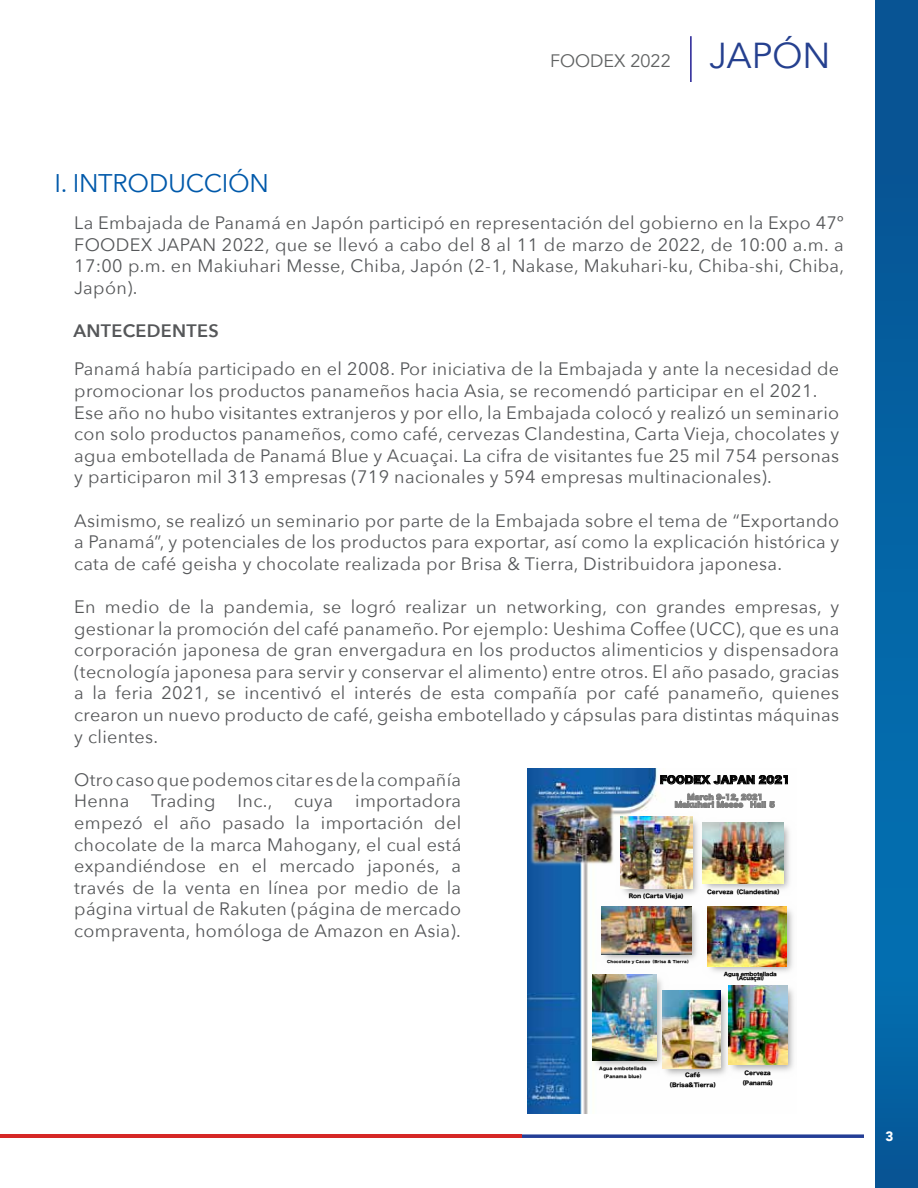
<style>
.page{position:relative;width:918px;height:1188px;background:#fff}
.page>*{position:absolute;margin:0;border:0;box-sizing:border-box;transform-origin:0 0}
.t1{font:25.5px "Avenir Next";letter-spacing:-.01em;color:#0059aa}
.t2{font:18px/21.6px "Avenir Next";letter-spacing:.02em;color:#555759;text-align:justify}
.t3{font:18px "Avenir";color:#606262}
.t4{font:600 18px "Avenir Next";letter-spacing:.02em;color:#555759}
.t5{font:900 13.5px "Avenir";color:#fff}
.t6{font:9.75px "Hira Kaku Std W8";letter-spacing:.02em;color:#000}
.t7{font:6.9px/7.5px "Hira Kaku Std W8";letter-spacing:.005em;color:#7f7f7f;text-align:center}
.t8{font:5.7px/9.9px "Hira Kaku Std W8";letter-spacing:-.025em;color:#000;text-align:center}
.t9{font:5.25px/4.2px "Hira Kaku Std W8";letter-spacing:-.03em;color:#000;text-align:center}
.t10{font:4.2px/7.5px "Hira Kaku Std W8";letter-spacing:.035em;color:#000;text-align:center}
.t11{font:3.75px "Hira Kaku Std W8";letter-spacing:.035em;color:#000}
.s1{font-size:36px;color:#25408f}
</style>
<div class="page">
<svg style="left:875px;top:0;width:43px;height:1188px;background:#0461a2"></svg>
<svg style="left:522px;top:1134px;width:342px;height:4px"></svg>
<hr style="left:0;top:1134px;width:522px;height:4px;background:#d62726">
<hr style="left:690px;top:36px;width:2px;height:46px;background:#231f94">
<img style="left:528px;top:768px;width:130px;height:346px">
<img style="left:707px;top:906px;width:86px;height:66px">
<img style="left:707px;top:907px;width:80px;height:59px">
<img style="left:654px;top:990px;width:67px;height:94px">
<img style="left:672px;top:991px;width:49px;height:78px">
<img style="left:613px;top:809px;width:82px;height:90px">
<img style="left:620px;top:817px;width:72px;height:72px">
<img style="left:594px;top:899px;width:103px;height:68px">
<img style="left:602px;top:907px;width:89px;height:47px">
<img style="left:695px;top:821px;width:95px;height:72px">
<img style="left:702px;top:823px;width:82px;height:61px">
<img style="left:721px;top:985px;width:73px;height:90px">
<img style="left:728px;top:986px;width:60px;height:79px">
<img style="left:585px;top:967px;width:87px;height:109px">
<img style="left:592px;top:975px;width:64px;height:85px">
<img style="left:530px;top:802px;width:85px;height:64px">
<h1 class="t1" style="left:55px;top:161px;width:216px">I. INTRODUCCIÓN</h1>
<p class="t3" style="left:550px;top:50px;width:282px">FOODEX 2022 <span class="s1">JAPÓN</span></p>
<p class="t2" style="left:74px;top:211px;width:772px">La Embajada de Panamá en Japón participó en representación del gobierno en la Expo 47º FOODEX JAPAN 2022, que se llevó a cabo del 8 al 11 de marzo de 2022, de 10:00 a.m. a 17:00 p.m. en Makiuhari Messe, Chiba, Japón (2-1, Nakase, Makuhari-ku, Chiba-shi, Chiba, Japón).</p>
<p class="t4" style="left:73px;top:316px;width:147px">ANTECEDENTES</p>
<p class="t2" style="left:74px;top:358px;width:767px;text-align:left">Panamá había participado en el 2008. Por iniciativa de la Embajada y ante la necesidad de promocionar los productos panameños hacia Asia, se recomendó participar en el 2021.<br>Ese año no hubo visitantes extranjeros y por ello, la Embajada colocó y realizó un seminario con solo productos panameños, como café, cervezas Clandestina, Carta Vieja, chocolates y agua embotellada de Panamá Blue y Acuaçai. La cifra de visitantes fue 25 mil 754 personas y participaron mil 313 empresas (719 nacionales y 594 empresas multinacionales).</p>
<p class="t2" style="left:74px;top:509px;width:767px">Asimismo, se realizó un seminario por parte de la Embajada sobre el tema de “Exportando a Panamá”, y potenciales de los productos para exportar, así como la explicación histórica y cata de café geisha y chocolate realizada por Brisa &amp; Tierra, Distribuidora japonesa.</p>
<p class="t2" style="left:74px;top:595px;width:767px">En medio de la pandemia, se logró realizar un networking, con grandes empresas, y gestionar la promoción del café panameño. Por ejemplo: Ueshima Coffee (UCC), que es una corporación japonesa de gran envergadura en los productos alimenticios y dispensadora (tecnología japonesa para servir y conservar el alimento) entre otros. El año pasado, gracias a la feria 2021, se incentivó el interés de esta compañía por café panameño, quienes crearon un nuevo producto de café, geisha embotellado y cápsulas para distintas máquinas y clientes.</p>
<p class="t2" style="left:74px;top:768px;width:389px">Otro caso que podemos citar es de la compañía Henna Trading Inc., cuya importadora empezó el año pasado la importación del chocolate de la marca Mahogany, el cual está expandiéndose en el mercado japonés, a través de la venta en línea por medio de la página virtual de Rakuten (página de mercado compraventa, homóloga de Amazon en Asia).</p>
<p class="t6" style="left:660px;top:774px;width:132px">FOODEX JAPAN 2021</p>
<p class="t7" style="left:675px;top:794px;width:102px">March 9-12, 2021<br>Makuhari Messe Hall ５</p>
<p class="t8" style="left:707px;top:887px;width:77px">Cerveza（Clandestina）</p>
<p class="t8" style="left:629px;top:891px;width:57px">Ron (Carta Vieja)</p>
<p class="t11" style="left:607px;top:960px;width:85px">Chocolate y Cacao（Brisa &amp; Tierra）</p>
<p class="t9" style="left:724px;top:972px;width:55px">Agua embotellada（Acuaçai）</p>
<p class="t10" style="left:599px;top:1065px;width:49px">Agua embotellada（Panama blue）</p>
<p class="t8" style="left:667px;top:1070px;width:54px">Café（Brisa&amp;Tierra）</p>
<p class="t8" style="left:739px;top:1068px;width:38px">Cerveza（Panamá）</p>
<p class="t5" style="left:886px;top:1125px;width:9px">3</p>
</div>
